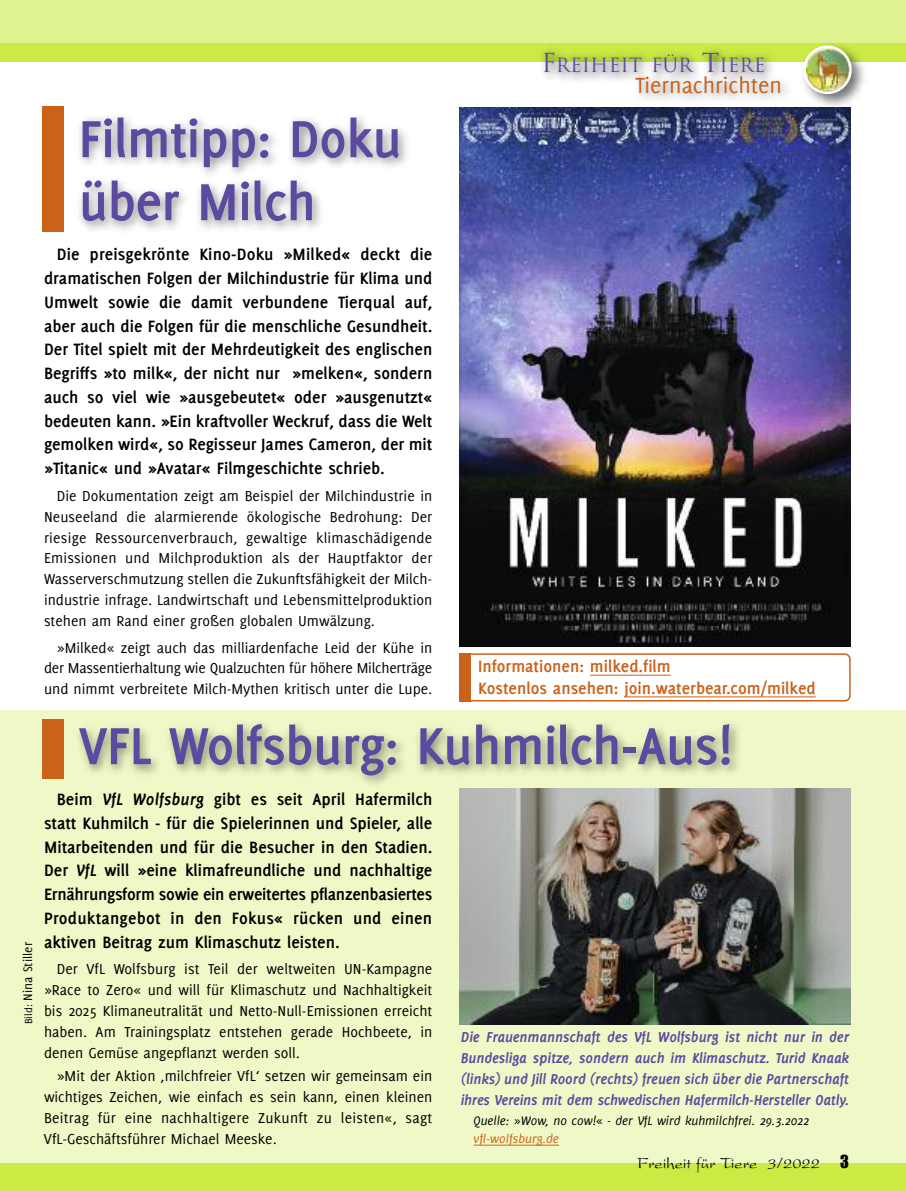
<style>
.page{position:relative;width:906px;height:1191px;background:#fff}
.page>*{position:absolute;margin:0;border:0;box-sizing:border-box;transform-origin:0 0}
.t1{font:700 57px/63px "Delicious";letter-spacing:-.015em;color:#5b4aa0}
.t2{font:24px "Delicious";color:#cb621a}
.t3{font:19.2px "Trajan";color:#5b4aa0}
.t4{font:700 18px/23.7px "Delicious";color:#000;text-align:justify}
.t5{font:700 18px/21.8px "Delicious";color:#cb621a}
.t6{font:16.5px "President";color:#000}
.t7{font:15.75px/20.9px "Delicious";color:#000;text-align:justify}
.t8{font:italic 700 15.75px/20.9px "Delicious";letter-spacing:-.02em;color:#5b4aa0;text-align:justify}
.t9{font:italic 13.5px "Delicious";color:#000}
.t10{font:13.5px "Delicious";color:#000}
.t11{font:italic 13.5px "Delicious";color:#cb621a}
.s1{font-size:11.25px}
.s2{font-size:25.5px}
.s3{font-style:italic}
.s4{font-family:"Impact"}
</style>
<div class="page">
<div style="left:0;top:710px;width:906px;height:453px;background:#eff9c7"></div>
<div style="left:0;top:1163px;width:906px;height:28px;background:#c9eb44"></div>
<div style="left:0;top:0;width:906px;height:44px;background:#def38f"></div>
<div style="left:0;top:43px;width:906px;height:18px;background:#c9eb44"></div>
<img style="left:221px;top:61px;width:575px;height:47px">
<img style="left:496px;top:49px;width:300px;height:58px">
<img style="left:796px;top:51px;width:75px;height:63px">
<img style="left:803px;top:45px;width:48px;height:49px">
<img style="left:42px;top:719px;width:809px;height:83px">
<div style="left:43px;top:719px;width:21px;height:59px;background:#cb621a"></div>
<hr style="left:473px;top:1144px;width:86px;height:1px;background:#cb621a">
<img style="left:459px;top:788px;width:391px;height:236px">
<img style="left:459px;top:108px;width:391px;height:538px">
<svg style="left:471px;top:653px;width:379px;height:48px"></svg>
<div style="left:459px;top:653px;width:12px;height:48px;background:#cb621a"></div>
<hr style="left:590px;top:675px;width:81px;height:1px;background:#cb621a">
<hr style="left:624px;top:696px;width:191px;height:1px;background:#cb621a">
<img style="left:42px;top:96px;width:573px;height:159px">
<div style="left:43px;top:107px;width:21px;height:125px;background:#cb621a"></div>
<p class="t10" style="left:23px;top:1024px;width:84px;rotate:-90deg"><span class="s1">Bild:</span> Nina Stiller</p>
<p class="t3" style="left:541px;top:54px;width:226px"><span class="s2">F</span>REIHEIT FÜR <span class="s2">T</span>IERE</p>
<h1 class="t1" style="left:79px;top:111px;width:325px">Filmtipp: Doku über Milch</h1>
<p class="t4" style="left:44px;top:244px;width:390px;text-indent:13px">Die preisgekrönte Kino-Doku »Milked« deckt die dramatischen Folgen der Milchindustrie für Klima und Umwelt sowie die damit verbundene Tierqual auf, aber auch die Folgen für die menschliche Gesundheit.<br>Der Titel spielt mit der Mehrdeutigkeit des englischen Begriffs »to milk«, der nicht nur »melken«, sondern auch so viel wie »ausgebeutet« oder »ausgenutzt« bedeuten kann. »Ein kraftvoller Weckruf, dass die Welt gemolken wird«, so Regisseur James Cameron, der mit »Titanic« und »Avatar« Filmgeschichte schrieb.</p>
<p class="t7" style="left:44px;top:486px;width:390px;text-indent:13px">Die Dokumentation zeigt am Beispiel der Milchindustrie in Neuseeland die alarmierende ökologische Bedrohung: Der riesige Ressourcenverbrauch, gewaltige klimaschädigende Emissionen und Milchproduktion als der Hauptfaktor der Wasserverschmutzung stellen die Zukunftsfähigkeit der Milch&shy;industrie infrage. Landwirtschaft und Lebensmittelproduktion stehen am Rand einer großen globalen Umwälzung.</p>
<p class="t7" style="left:44px;top:638px;width:390px;text-indent:13px">»Milked« zeigt auch das milliardenfache Leid der Kühe in der Massentierhaltung wie Qualzuchten für höhere Milcherträge und nimmt verbreitete Milch-Mythen kritisch unter die Lupe.</p>
<h2 class="t2" style="left:635px;top:76px;width:148px">Tiernachrichten</h2>
<p class="t5" style="left:478px;top:657px;width:339px">Informationen: milked.film<br>Kostenlos ansehen: join.waterbear.com/milked</p>
<h1 class="t1" style="left:79px;top:718px;width:655px">VFL Wolfsburg: Kuhmilch-Aus!</h1>
<p class="t4" style="left:44px;top:788px;width:390px;text-indent:13px">Beim <span class="s3">VfL Wolfsburg</span> gibt es seit April Hafermilch statt Kuhmilch - für die Spielerinnen und Spieler, alle Mitarbeitenden und für die Besucher in den Stadien.<br>Der <span class="s3">VfL</span> will »eine klimafreundliche und nachhaltige Ernährungsform sowie ein erweitertes pflanzenbasiertes Produktangebot in den Fokus« rücken und einen aktiven Beitrag zum Klimaschutz leisten.</p>
<p class="t7" style="left:44px;top:960px;width:390px;text-indent:13px">Der VfL Wolfsburg ist Teil der weltweiten UN-Kampagne »Race to Zero« und will für Klimaschutz und Nachhaltigkeit bis 2025 Klimaneutralität und Netto-Null-Emissionen erreicht haben. Am Trainingsplatz entstehen gerade Hochbeete, in denen Gemüse angepflanzt werden soll.</p>
<p class="t7" style="left:44px;top:1066px;width:390px;text-indent:13px">»Mit der Aktion ,milchfreier VfL‘ setzen wir gemeinsam ein wichtiges Zeichen, wie einfach es sein kann, einen kleinen Beitrag für eine nachhaltigere Zukunft zu leisten«, sagt VfL-Geschäftsführer Michael Meeske.</p>
<p class="t8" style="left:461px;top:1027px;width:390px">Die Frauenmannschaft des VfL Wolfsburg ist nicht nur in der Bundesliga spitze, sondern auch im Klimaschutz. Turid Knaak (links) und Jill Roord (rechts) freuen sich über die Partnerschaft ihres Vereins mit dem schwedischen Hafermilch-Hersteller Oatly.</p>
<p class="t9" style="left:473px;top:1112px;width:337px">Quelle: »Wow, no cow!« - der VfL wird kuhmilchfrei. 29.3.2022</p>
<p class="t11" style="left:473px;top:1130px;width:87px">vfl-wolfsburg.de</p>
<p class="t6" style="left:637px;top:1158px;width:213px">Freiheit für Tiere 3/2022 <span class="s4">3</span></p>
</div>
